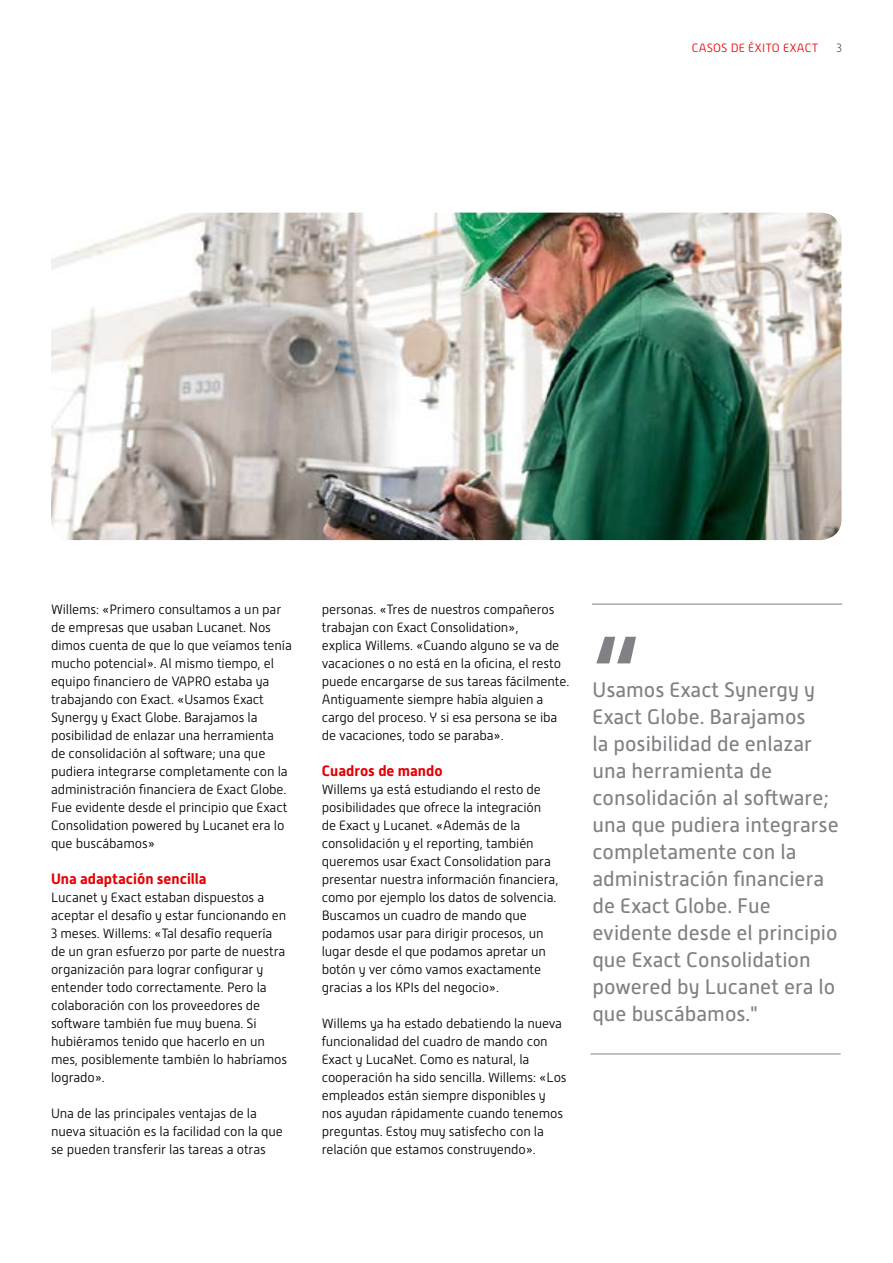
<style>
.page{position:relative;width:893px;height:1263px;background:#fff}
.page>*{position:absolute;margin:0;border:0;box-sizing:border-box;transform-origin:0 0}
.t1{font:700 105px "Alwyn New";color:#818084}
.t2{font:21px/27px "Alwyn New";color:#818084}
.t3{font:700 15px "Alwyn New";color:#e60005}
.t4{font:300 13.5px/18px "Alwyn New";letter-spacing:-.01em;color:#000}
.t5{font:300 12px "Alwyn New";letter-spacing:.01em;color:#e60005}
.t6{font:300 12px "Alwyn New";color:#5c5b60}
</style>
<div class="page">
<img style="left:51px;top:213px;width:790px;height:327px">
<hr style="left:592px;top:604px;width:250px;height:1px;background:#818084">
<hr style="left:591px;top:1054px;width:250px;height:1px;background:#818084">
<p class="t5" style="left:692px;top:41px;width:128px">CASOS DE ÉXITO EXACT</p>
<p class="t6" style="left:836px;top:41px;width:7px">3</p>
<p class="t4" style="left:51px;top:601px;width:242px">Willems: «Primero consultamos a un par de empresas que usaban Lucanet. Nos dimos cuenta de que lo que veíamos tenía mucho potencial». Al mismo tiempo, el equipo financiero de VAPRO estaba ya trabajando con Exact. «Usamos Exact Synergy y Exact Globe. Barajamos la posibilidad de enlazar una herramienta<br>de consolidación al software; una que pudiera integrarse completamente con la administración financiera de Exact Globe.<br>Fue evidente desde el principio que Exact Consolidation powered by Lucanet era lo que buscábamos»</p>
<p class="t3" style="left:51px;top:870px;width:157px">Una adaptación sencilla</p>
<p class="t4" style="left:51px;top:889px;width:238px">Lucanet y Exact estaban dispuestos a aceptar el desafío y estar funcionando en 3 meses. Willems: «Tal desafío requería de un gran esfuerzo por parte de nuestra organización para lograr configurar y entender todo correctamente. Pero la colaboración con los proveedores de software también fue muy buena. Si hubiéramos tenido que hacerlo en un mes, posiblemente también lo habríamos logrado».</p>
<p class="t4" style="left:51px;top:1104px;width:233px">Una de las principales ventajas de la nueva situación es la facilidad con la que se pueden transferir las tareas a otras</p>
<p class="t4" style="left:322px;top:600px;width:249px">personas. «Tres de nuestros compañeros trabajan con Exact Consolidation»,<br>explica Willems. «Cuando alguno se va de vacaciones o no está en la oficina, el resto puede encargarse de sus tareas fácilmente.<br>Antiguamente siempre había alguien a cargo del proceso. Y si esa persona se iba de vacaciones, todo se paraba».</p>
<p class="t3" style="left:322px;top:762px;width:122px">Cuadros de mando</p>
<p class="t4" style="left:322px;top:781px;width:238px">Willems ya está estudiando el resto de posibilidades que ofrece la integración de Exact y Lucanet. «Además de la consolidación y el reporting, también queremos usar Exact Consolidation para presentar nuestra información financiera, como por ejemplo los datos de solvencia.<br>Buscamos un cuadro de mando que podamos usar para dirigir procesos, un lugar desde el que podamos apretar un botón y ver cómo vamos exactamente gracias a los KPIs del negocio».</p>
<p class="t4" style="left:322px;top:1014px;width:246px">Willems ya ha estado debatiendo la nueva funcionalidad del cuadro de mando con Exact y LucaNet. Como es natural, la cooperación ha sido sencilla. Willems: «Los empleados están siempre disponibles y nos ayudan rápidamente cuando tenemos preguntas. Estoy muy satisfecho con la relación que estamos construyendo».</p>
<h1 class="t1" style="left:591px;top:613px;width:51px">“</h1>
<p class="t2" style="left:592px;top:676px;width:248px">Usamos Exact Synergy y<br>Exact Globe. Barajamos<br>la posibilidad de enlazar una herramienta de consolidación al software; una que pudiera integrarse completamente con la administración financiera de Exact Globe. Fue evidente desde el principio que Exact Consolidation powered by Lucanet era lo que buscábamos."</p>
</div>
